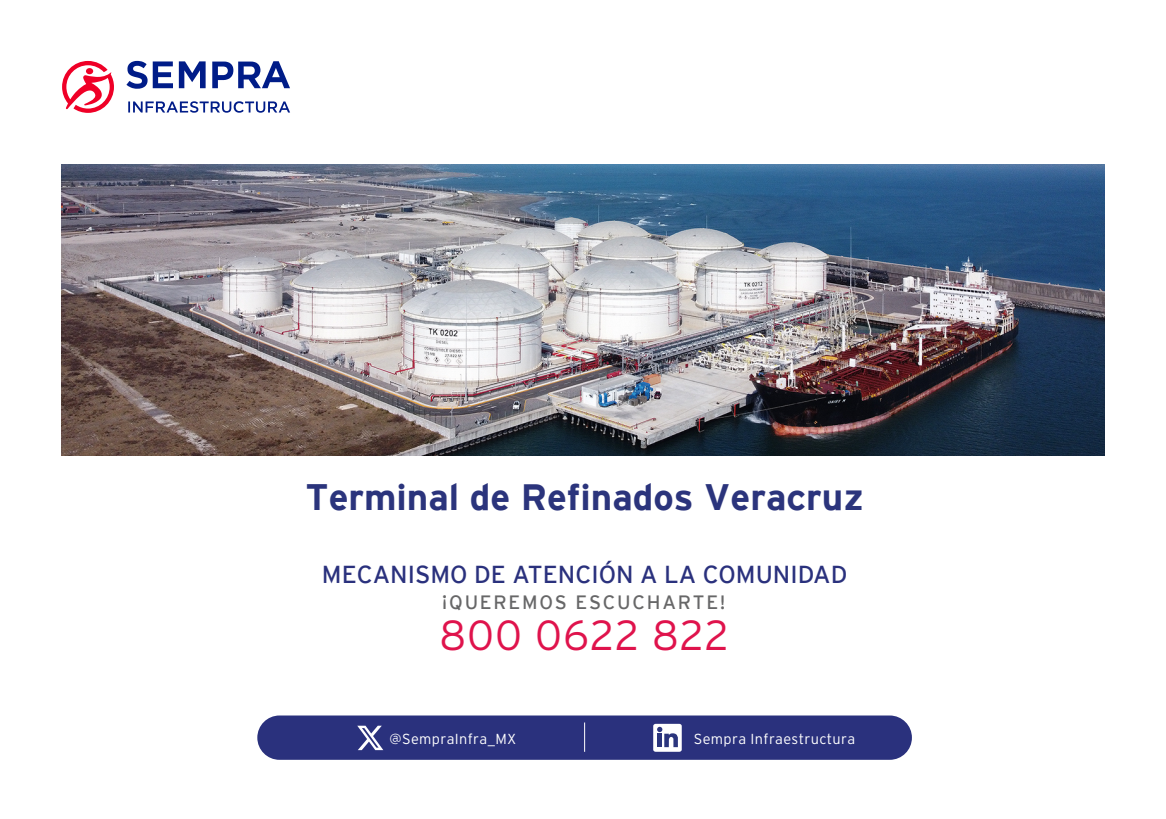
<style>
.page{position:relative;width:1166px;height:819px;background:#fff}
.page>*{position:absolute;margin:0;border:0;box-sizing:border-box;transform-origin:0 0}
.t1{font:300 42px "Interstate";letter-spacing:.025em;color:#df134c}
.t2{font:700 36.75px "Interstate Mono";color:#2b347c}
.t3{font:24.5px "Interstate";color:#2a317d}
.t4{font:19.25px "Interstate";letter-spacing:.09em;color:#676768}
.t5{font:300 14.53px "Interstate";letter-spacing:.025em;color:#fff}
</style>
<div class="page">
<img style="left:62px;top:165px;width:1042px;height:290px">
<svg style="left:62px;top:61px;width:52px;height:52px"></svg>
<svg style="left:126px;top:61px;width:164px;height:52px"></svg>
<div style="left:257px;top:715px;width:655px;height:44px;background:#2a317d;border-radius:22px"></div>
<div style="left:653px;top:723px;width:29px;height:28px;background:#fff;border-radius:2px"></div>
<svg style="left:657px;top:726px;width:21px;height:21px"></svg>
<svg style="left:357px;top:725px;width:26px;height:25px"></svg>
<h2 class="t2" style="left:305px;top:476px;width:560px">Terminal de Refinados Veracruz</h2>
<h3 class="t3" style="left:322px;top:560px;width:527px">MECANISMO DE ATENCIÓN A LA COMUNIDAD</h3>
<h3 class="t4" style="left:442px;top:591px;width:285px">¡QUEREMOS ESCUCHARTE!</h3>
<h1 class="t1" style="left:439px;top:611px;width:291px">800 0622 822</h1>
<p class="t5" style="left:390px;top:730px;width:128px">@SempraInfra_MX</p>
<p class="t5" style="left:694px;top:730px;width:163px">Sempra Infraestructura</p>
</div>
